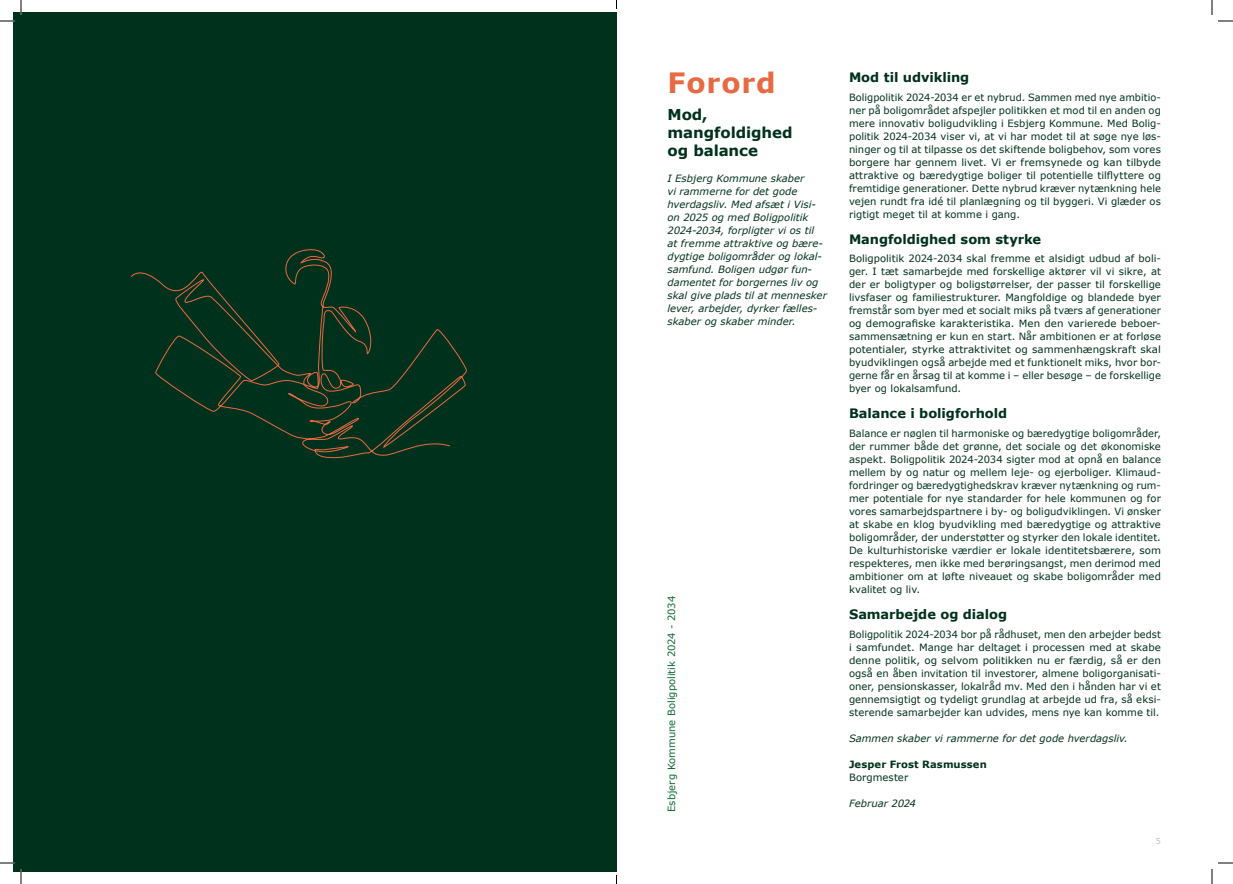
<style>
.page{position:relative;width:1233px;height:884px;background:#fff}
.page>*{position:absolute;margin:0;border:0;box-sizing:border-box;transform-origin:0 0}
.t1{font:700 28px "Verdana";letter-spacing:.03em;color:#e86a43}
.t2{font:700 15px/18px "Verdana";letter-spacing:-.005em;color:#00311c}
.t3{font:700 13px "Verdana";letter-spacing:-.005em;color:#00311c}
.Brødtekst{font:10px/13px "Verdana";letter-spacing:.005em;color:#00311c;text-align:justify}
.Brødtekst_kursiv{font:italic 10px/13px "Verdana";color:#00311c}
.Brødtekst-2{font:10px "Verdana";color:#0c6a32}
.Brødtekst-3{font:700 10px "Verdana";letter-spacing:.01em;color:#00311c}
.Brødtekst-4{font:italic 10px "Verdana";letter-spacing:-.005em;color:#00311c}
.t4{font:8px "Verdana";color:#bcbdc0}
</style>
<div class="page">
<div style="left:12px;top:12px;width:604px;height:859px;background:#00311c"></div>
<svg style="left:131px;top:249px;width:336px;height:209px"></svg>
<svg style="left:1218px;top:20px;width:15px;height:2px"></svg>
<svg style="left:1218px;top:862px;width:15px;height:2px"></svg>
<svg style="left:0;top:0;width:22px;height:22px"></svg>
<svg style="left:0;top:862px;width:22px;height:22px"></svg>
<svg style="left:1211px;top:0;width:1px;height:15px"></svg>
<svg style="left:1211px;top:869px;width:1px;height:15px"></svg>
<h1 class="t1" style="left:667px;top:63px;width:110px">Forord</h1>
<h2 class="t2" style="left:667px;top:105px;width:127px">Mod, mangfoldighed og balance</h2>
<p class="Brødtekst_kursiv" style="left:667px;top:172px;width:161px">I Esbjerg Kommune skaber<br>vi rammerne for det gode hverdagsliv. Med afsæt i Visi&shy;on 2025 og med Boligpolitik<br>2024-2034, forpligter vi os til<br>at fremme attraktive og bære&shy;dygtige boligområder og lokal&shy;samfund. Boligen udgør fun&shy;damentet for borgernes liv og skal give plads til at mennesker lever, arbejder, dyrker fælles&shy;skaber og skaber minder.</p>
<p class="Brødtekst-2" style="left:664px;top:812px;width:217px;rotate:-90deg">Esbjerg Kommune Boligpolitik 2024 - 2034</p>
<h2 class="t3" style="left:849px;top:68px;width:122px">Mod til udvikling</h2>
<p class="Brødtekst" style="left:849px;top:90px;width:313px">Boligpolitik 2024-2034 er et nybrud. Sammen med nye ambitio&shy;ner på boligområdet afspejler politikken et mod til en anden og mere innovativ boligudvikling i Esbjerg Kommune. Med Bolig&shy;politik 2024-2034 viser vi, at vi har modet til at søge nye løs&shy;ninger og til at tilpasse os det skiftende boligbehov, som vores borgere har gennem livet. Vi er fremsynede og kan tilbyde attraktive og bæredygtige boliger til potentielle tilflyttere og fremtidige generationer. Dette nybrud kræver nytænkning hele vejen rundt fra idé til planlægning og til byggeri. Vi glæder os rigtigt meget til at komme i gang.</p>
<h2 class="t3" style="left:849px;top:230px;width:194px">Mangfoldighed som styrke</h2>
<p class="Brødtekst" style="left:849px;top:252px;width:313px">Boligpolitik 2024-2034 skal fremme et alsidigt udbud af boli&shy;ger. I tæt samarbejde med forskellige aktører vil vi sikre, at der er boligtyper og boligstørrelser, der passer til forskellige livsfaser og familiestrukturer. Mangfoldige og blandede byer fremstår som byer med et socialt miks på tværs af generationer og demografiske karakteristika. Men den varierede beboer&shy;sammensætning er kun en start. Når ambitionen er at forløse potentialer, styrke attraktivitet og sammenhængskraft skal byudviklingen også arbejde med et funktionelt miks, hvor bor&shy;gerne får en årsag til at komme i – eller besøge – de forskellige byer og lokalsamfund.</p>
<h2 class="t3" style="left:849px;top:404px;width:160px">Balance i boligforhold</h2>
<p class="Brødtekst" style="left:849px;top:427px;width:313px;text-align:left">Balance er nøglen til harmoniske og bæredygtige boligområder, der rummer både det grønne, det sociale og det økonomiske aspekt. Boligpolitik 2024-2034 sigter mod at opnå en balance mellem by og natur og mellem leje- og ejerboliger. Klimaud&shy;fordringer og bæredygtighedskrav kræver nytænkning og rum&shy;mer potentiale for nye standarder for hele kommunen og for vores samarbejdspartnere i by- og boligudviklingen. Vi ønsker at skabe en klog byudvikling med bæredygtige og attraktive boligområder, der understøtter og styrker den lokale identitet.<br>De kulturhistoriske værdier er lokale identitetsbærere, som respekteres, men ikke med berøringsangst, men derimod med ambitioner om at løfte niveauet og skabe boligområder med kvalitet og liv.</p>
<h2 class="t3" style="left:849px;top:605px;width:160px">Samarbejde og dialog</h2>
<p class="Brødtekst" style="left:849px;top:627px;width:313px">Boligpolitik 2024-2034 bor på rådhuset, men den arbejder bedst i samfundet. Mange har deltaget i processen med at skabe denne politik, og selvom politikken nu er færdig, så er den også en åben invitation til investorer, almene boligorganisati&shy;oner, pensionskasser, lokalråd mv. Med den i hånden har vi et gennemsigtigt og tydeligt grundlag at arbejde ud fra, så eksi&shy;sterende samarbejder kan udvides, mens nye kan komme til.</p>
<p class="Brødtekst_kursiv" style="left:849px;top:731px;width:280px">Sammen skaber vi rammerne for det gode hverdagsliv.</p>
<p class="Brødtekst-3" style="left:849px;top:757px;width:139px">Jesper Frost Rasmussen</p>
<p class="Brødtekst" style="left:849px;top:770px;width:61px">Borgmester</p>
<p class="Brødtekst-4" style="left:849px;top:796px;width:68px">Februar 2024</p>
<p class="t4" style="left:1155px;top:835px;width:7px">5</p>
</div>
